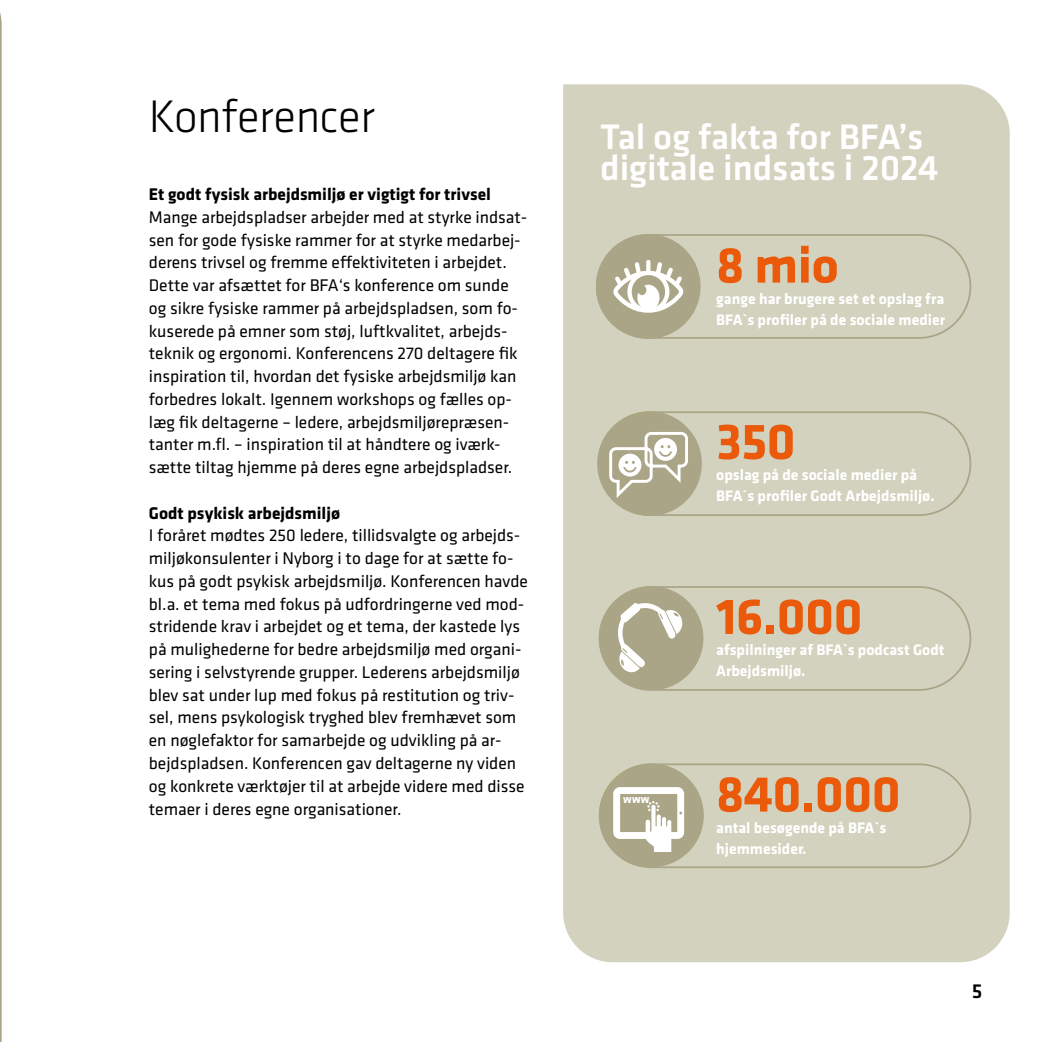
<style>
.page{position:relative;width:1042px;height:1042px;background:#fff}
.page>*{position:absolute;margin:0;border:0;box-sizing:border-box;transform-origin:0 0}
.t1{font:700 52.5px "Klavika";letter-spacing:-.01em;color:#eb5a0a}
.t2{font:300 47.25px "Klavika";letter-spacing:-.01em;color:#000}
.t3{font:500 36.75px/31.5px "Klavika";color:#fff}
.t4{font:500 21px "Klavika";color:#000}
.t5{font:17.5px/22.8px "Klavika";color:#000}
.t6{font:700 17.5px "Klavika";color:#000}
.t7{font:700 15.75px/21px "Klavika";color:#fff}
.t8{font:700 12.25px "Klavika";color:#fff}
</style>
<div class="page">
<div style="left:563px;top:84px;width:446px;height:878px;background:#d2d2be"></div>
<div style="left:596px;top:234px;width:104px;height:105px;background:#aaa587;border-radius:50%"></div>
<svg style="left:613px;top:260px;width:71px;height:53px"></svg>
<div style="left:599px;top:586px;width:104px;height:104px;background:#aaa587;border-radius:50%"></div>
<svg style="left:599px;top:588px;width:98px;height:98px"></svg>
<div style="left:597px;top:411px;width:105px;height:105px;background:#aaa587;border-radius:50%"></div>
<svg style="left:599px;top:411px;width:98px;height:98px"></svg>
<div style="left:599px;top:763px;width:105px;height:104px;background:#aaa587;border-radius:50%"></div>
<svg style="left:599px;top:764px;width:98px;height:98px"></svg>
<div style="left:599px;top:763px;width:372px;height:105px;border:2px solid #aaa587;border-radius:51px"></div>
<div style="left:599px;top:586px;width:372px;height:105px;border:2px solid #aaa587;border-radius:51px"></div>
<div style="left:599px;top:411px;width:372px;height:105px;border:2px solid #aaa587;border-radius:51px"></div>
<div style="left:596px;top:234px;width:375px;height:105px;border:2px solid #aaa587;border-radius:51px"></div>
<svg style="left:0;top:12px;width:2px;height:1030px;background:#b8b49b"></svg>
<h2 class="t2" style="left:149px;top:88px;width:228px">Konferencer</h2>
<p class="t6" style="left:149px;top:182px;width:344px">Et godt fysisk arbejdsmiljø er vigtigt for trivsel</p>
<p class="t5" style="left:149px;top:205px;width:380px">Mange arbejdspladser arbejder med at styrke indsat&shy;sen for gode fysiske rammer for at styrke medarbej&shy;derens trivsel og fremme effektiviteten i arbejdet.<br>Dette var afsættet for BFA‘s konference om sunde og sikre fysiske rammer på arbejdspladsen, som fo&shy;kuserede på emner som støj, luftkvalitet, arbejds&shy;teknik og ergonomi. Konferencens 270 deltagere fik inspiration til, hvordan det fysiske arbejdsmiljø kan forbedres lokalt. Igennem workshops og fælles op&shy;læg fik deltagerne – ledere, arbejdsmiljørepræsen&shy;tanter m.fl. – inspiration til at håndtere og iværk&shy;sætte tiltag hjemme på deres egne arbejdspladser.</p>
<p class="t6" style="left:149px;top:500px;width:193px">Godt psykisk arbejdsmiljø</p>
<p class="t5" style="left:149px;top:524px;width:381px">I foråret mødtes 250 ledere, tillidsvalgte og arbejds&shy;miljøkonsulenter i Nyborg i to dage for at sætte fo&shy;kus på godt psykisk arbejdsmiljø. Konferencen havde bl.a. et tema med fokus på udfordringerne ved mod&shy;stridende krav i arbejdet og et tema, der kastede lys på mulighederne for bedre arbejdsmiljø med organi&shy;sering i selvstyrende grupper. Lederens arbejdsmiljø blev sat under lup med fokus på restitution og triv&shy;sel, mens psykologisk tryghed blev fremhævet som en nøglefaktor for samarbejde og udvikling på ar&shy;bejdspladsen. Konferencen gav deltagerne ny viden og konkrete værktøjer til at arbejde videre med disse temaer i deres egne organisationer.</p>
<h3 class="t3" style="left:600px;top:120px;width:340px">Tal og fakta for BFA’s digitale indsats i 2024</h3>
<h1 class="t1" style="left:716px;top:227px;width:124px">8 mio</h1>
<p class="t7" style="left:716px;top:287px;width:231px">gange har brugere set et opslag fra<br>BFA`s profiler på de sociale medier</p>
<h1 class="t1" style="left:716px;top:404px;width:81px">350</h1>
<p class="t7" style="left:716px;top:463px;width:220px">opslag på de sociale medier på<br>BFA´s profiler Godt Arbejdsmiljø.</p>
<p class="t8" style="left:623px;top:790px;width:28px">www</p>
<h1 class="t1" style="left:716px;top:578px;width:148px">16.000</h1>
<p class="t7" style="left:716px;top:638px;width:230px">afspilninger af BFA`s podcast Godt<br>Arbejdsmiljø.</p>
<h1 class="t1" style="left:716px;top:756px;width:186px">840.000</h1>
<p class="t7" style="left:716px;top:816px;width:171px">antal besøgende på BFA`s hjemmesider.</p>
<p class="t4" style="left:972px;top:977px;width:12px">5</p>
</div>
